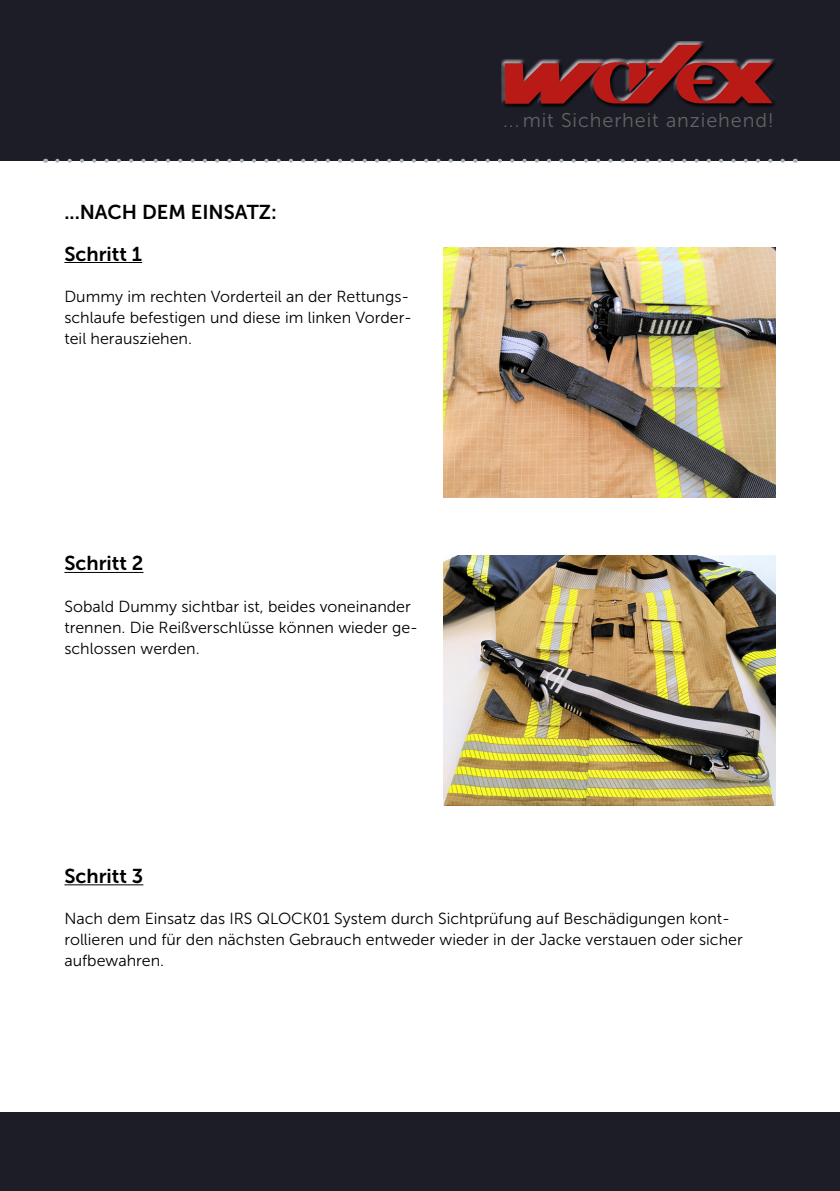
<style>
.page{position:relative;width:840px;height:1191px;background:#fff}
.page>*{position:absolute;margin:0;border:0;box-sizing:border-box;transform-origin:0 0}
.t1{font:20px "Museo Sans 700";color:#000}
.t2{font:19.8px "Museo Sans 300";letter-spacing:.045em;color:#636362}
.t3{font:16px/20.8px "Museo Sans 300";color:#000}
</style>
<div class="page">
<img style="left:443px;top:555px;width:332px;height:251px">
<div style="left:0;top:0;width:839px;height:160px;background:#1c1d27"></div>
<svg style="left:45px;top:159px;width:737px;height:4px"></svg>
<div style="left:0;top:1112px;width:839px;height:79px;background:#1c1d27"></div>
<div style="left:501px;top:42px;width:275px;height:66px;background:#000;opacity:.75"></div>
<svg style="left:504px;top:45px;width:268px;height:59px"></svg>
<hr style="left:64px;top:572px;width:79px;height:1px;background:#000">
<hr style="left:64px;top:262px;width:78px;height:1px;background:#000">
<img style="left:443px;top:247px;width:332px;height:251px">
<hr style="left:64px;top:884px;width:79px;height:1px;background:#000">
<p class="t1" style="left:64px;top:201px;width:214px">...NACH DEM EINSATZ:</p>
<p class="t1" style="left:64px;top:242px;width:79px">Schritt 1</p>
<p class="t3" style="left:64px;top:286px;width:349px">Dummy im rechten Vorderteil an der Rettungs&shy;schlaufe befestigen und diese im linken Vorder&shy;teil herausziehen.</p>
<p class="t1" style="left:64px;top:552px;width:80px">Schritt 2</p>
<p class="t3" style="left:64px;top:596px;width:355px">Sobald Dummy sichtbar ist, beides voneinander trennen. Die Reißverschlüsse können wieder ge&shy;schlossen werden.</p>
<p class="t2" style="left:503px;top:110px;width:272px">... mit Sicherheit anziehend!</p>
<p class="t1" style="left:64px;top:864px;width:80px">Schritt 3</p>
<p class="t3" style="left:64px;top:908px;width:679px">Nach dem Einsatz das IRS QLOCK01 System durch Sichtprüfung auf Beschädigungen kont&shy;rollieren und für den nächsten Gebrauch entweder wieder in der Jacke verstauen oder sicher aufbewahren.</p>
</div>
